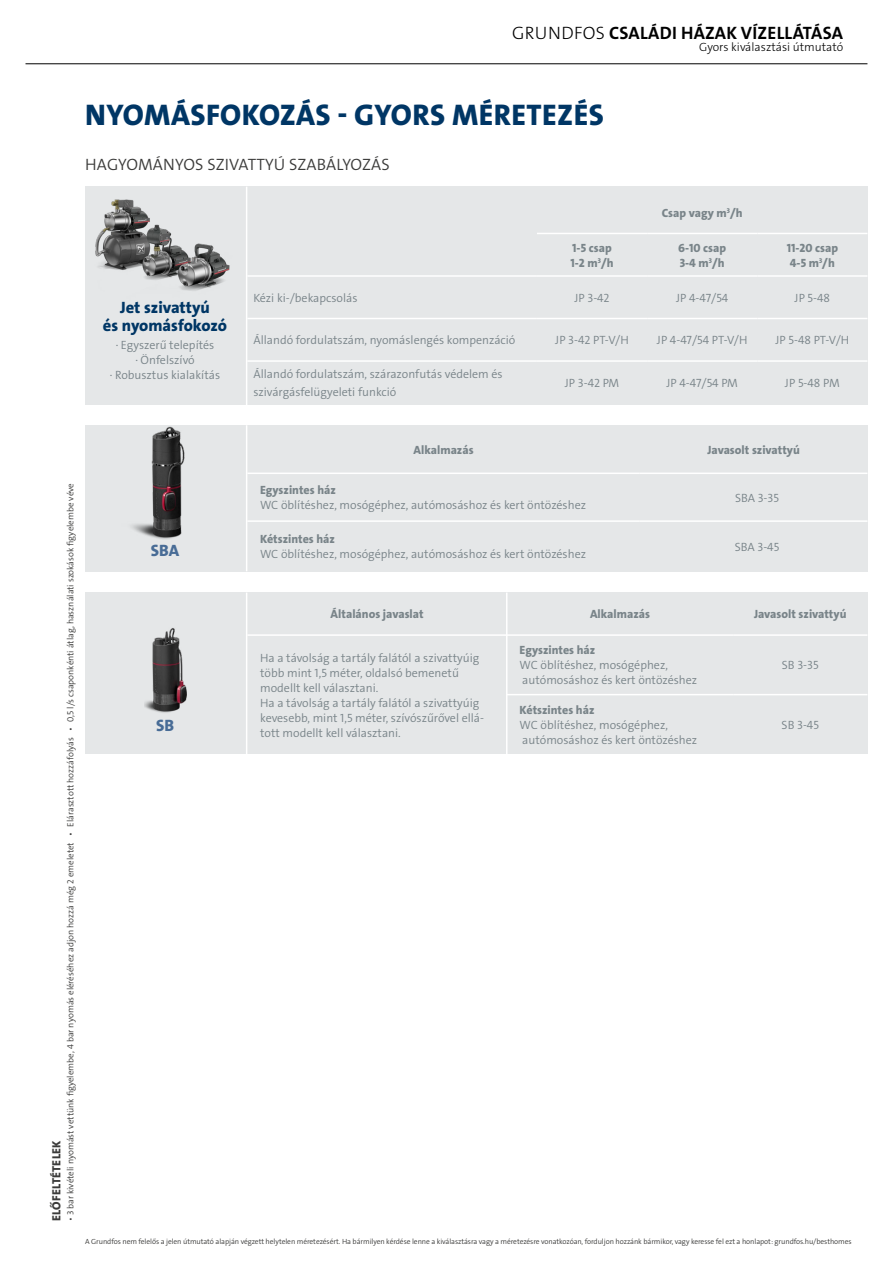
<style>
.page{position:relative;width:893px;height:1263px;background:#fff}
.page>*{position:absolute;margin:0;border:0;box-sizing:border-box;transform-origin:0 0}
.t1{font:30px "Grundfos The Sans V2 OT 8 XB";letter-spacing:.015em;color:#003665}
.t2{font:18px "Grundfos The Sans V2 OT 7 B";letter-spacing:.015em;color:#000}
.t3{font:16.5px "Grundfos The Sans V2 OT 4 SL";color:#3b3b3a}
.t4{font:16.5px/18px "Grundfos The Sans V2 OT 8 XB";color:#003665;text-align:center}
.t5{font:16.5px "Grundfos The Sans V2 OT 8 XB";color:#486c96}
.t6{font:12px/15px "Grundfos The Sans V2 OT 4 SL";color:#798489}
.t7{font:12px/15px "Grundfos The Sans V2 OT 8 XB";color:#798489}
.t8{font:12px "Grundfos The Sans V2 OT 3 L";color:#000}
.t9{font:12px "Grundfos The Sans V2 OT 8 XB";letter-spacing:.025em;color:#3b3b3a}
.t10{font:9px "Grundfos The Sans V2 OT 4 SL";color:#3b3b3a}
.t11{font:7.5px "Grundfos The Sans V2 OT 4 SL";letter-spacing:-.01em;color:#3b3b3a}
.s1{font-family:"Grundfos The Sans V2 OT 3 L"}
</style>
<div class="page">
<div style="left:85px;top:425px;width:782px;height:146px;background:#e5e7e8"></div>
<div style="left:85px;top:592px;width:782px;height:162px;background:#e5e7e8"></div>
<hr style="left:246px;top:425px;width:1px;height:146px;background:#fff">
<hr style="left:246px;top:592px;width:1px;height:162px;background:#fff">
<hr style="left:506px;top:592px;width:1px;height:162px;background:#fff">
<div style="left:85px;top:187px;width:782px;height:218px;background:#e5e7e8"></div>
<hr style="left:246px;top:187px;width:1px;height:235px;background:#fff">
<img style="left:85px;top:186px;width:159px;height:105px">
<img style="left:145px;top:628px;width:41px;height:85px">
<img style="left:131px;top:426px;width:54px;height:113px">
<hr style="left:537px;top:233px;width:110px;height:1px;background:#fff">
<hr style="left:647px;top:233px;width:110px;height:1px;background:#fff">
<hr style="left:757px;top:233px;width:110px;height:1px;background:#fff">
<hr style="left:247px;top:275px;width:290px;height:2px;background:#fff">
<hr style="left:537px;top:275px;width:110px;height:2px;background:#fff">
<hr style="left:647px;top:275px;width:110px;height:2px;background:#fff">
<hr style="left:757px;top:275px;width:110px;height:2px;background:#fff">
<hr style="left:247px;top:318px;width:290px;height:1px;background:#fff">
<hr style="left:537px;top:318px;width:110px;height:1px;background:#fff">
<hr style="left:647px;top:318px;width:110px;height:1px;background:#fff">
<hr style="left:757px;top:318px;width:110px;height:1px;background:#fff">
<hr style="left:247px;top:360px;width:290px;height:2px;background:#fff">
<hr style="left:537px;top:360px;width:110px;height:2px;background:#fff">
<hr style="left:647px;top:360px;width:110px;height:2px;background:#fff">
<hr style="left:757px;top:360px;width:110px;height:2px;background:#fff">
<hr style="left:247px;top:472px;width:393px;height:2px;background:#fff">
<hr style="left:640px;top:472px;width:227px;height:2px;background:#fff">
<hr style="left:247px;top:520px;width:393px;height:2px;background:#fff">
<hr style="left:640px;top:520px;width:227px;height:2px;background:#fff">
<hr style="left:247px;top:634px;width:260px;height:2px;background:#fff">
<hr style="left:507px;top:634px;width:226px;height:2px;background:#fff">
<hr style="left:733px;top:634px;width:134px;height:2px;background:#fff">
<hr style="left:507px;top:694px;width:226px;height:1px;background:#fff">
<hr style="left:733px;top:694px;width:134px;height:1px;background:#fff">
<hr style="left:26px;top:63px;width:841px;height:1px;background:#000">
<h2 class="t2" style="left:512px;top:21px;width:332px"><span class="s1">GRUNDFOS</span> CSALÁDI HÁZAK VÍZELLÁTÁSA</h2>
<h1 class="t1" style="left:85px;top:95px;width:520px">NYOMÁSFOKOZÁS - GYORS MÉRETEZÉS</h1>
<h3 class="t3" style="left:85px;top:154px;width:306px">HAGYOMÁNYOS SZIVATTYÚ SZABÁLYOZÁS</h3>
<p class="t8" style="left:699px;top:39px;width:146px">Gyors kiválasztási útmutató</p>
<p class="t7" style="left:662px;top:205px;width:82px">Csap vagy m<sup>3</sup>/h</p>
<h3 class="t4" style="left:103px;top:298px;width:126px">Jet szivattyú<br>és nyomásfokozó</h3>
<p class="t6" style="left:110px;top:337px;width:112px;text-align:center">· Egyszerű telepítés<br>· Önfelszívó<br>· Robusztus kialakítás</p>
<p class="t7" style="left:570px;top:240px;width:45px">1-5 csap<br>1-2 m<sup>3</sup>/h</p>
<p class="t7" style="left:678px;top:240px;width:50px">6-10 csap<br>3-4 m<sup>3</sup>/h</p>
<p class="t7" style="left:787px;top:240px;width:53px">11-20 csap<br>4-5 m<sup>3</sup>/h</p>
<p class="t6" style="left:253px;top:290px;width:106px">Kézi ki-/bekapcsolás</p>
<p class="t6" style="left:574px;top:290px;width:37px">JP 3-42</p>
<p class="t6" style="left:676px;top:290px;width:54px">JP 4-47/54</p>
<p class="t6" style="left:795px;top:290px;width:37px">JP 5-48</p>
<p class="t6" style="left:253px;top:333px;width:264px">Állandó fordulatszám, nyomáslengés kompenzáció</p>
<p class="t6" style="left:555px;top:333px;width:75px">JP 3-42 PT-V/H</p>
<p class="t6" style="left:657px;top:333px;width:92px">JP 4-47/54 PT-V/H</p>
<p class="t6" style="left:775px;top:333px;width:75px">JP 5-48 PT-V/H</p>
<p class="t6" style="left:253px;top:365px;width:251px;line-height:18px">Állandó fordulatszám, szárazonfutás védelem és szivárgásfelügyeleti funkció</p>
<p class="t6" style="left:565px;top:375px;width:56px">JP 3-42 PM</p>
<p class="t6" style="left:666px;top:375px;width:73px">JP 4-47/54 PM</p>
<p class="t6" style="left:785px;top:375px;width:56px">JP 5-48 PM</p>
<p class="t7" style="left:414px;top:442px;width:61px">Alkalmazás</p>
<p class="t7" style="left:707px;top:442px;width:94px">Javasolt szivattyú</p>
<p class="t10" style="left:65px;top:1221px;width:739px;rotate:-90deg">• 3 bar kivételi nyomást vettünk figyelembe, 4 bar nyomás eléréséhez adjon hozzá még 2 emeletet • Elárasztott hozzáfolyás • 0,5 l/s csaponkénti átlag, használati szokások figyelembe véve</p>
<p class="t9" style="left:49px;top:1221px;width:82px;rotate:-90deg">ELŐFELTÉTELEK</p>
<h3 class="t5" style="left:151px;top:540px;width:30px">SBA</h3>
<h3 class="t5" style="left:156px;top:715px;width:19px">SB</h3>
<p class="t7" style="left:260px;top:483px;width:77px">Egyszintes ház</p>
<p class="t6" style="left:260px;top:498px;width:327px">WC öblítéshez, mosógéphez, autómosáshoz és kert öntözéshez</p>
<p class="t7" style="left:260px;top:532px;width:76px">Kétszintes ház</p>
<p class="t6" style="left:260px;top:547px;width:327px">WC öblítéshez, mosógéphez, autómosáshoz és kert öntözéshez</p>
<p class="t6" style="left:735px;top:490px;width:46px">SBA 3-35</p>
<p class="t6" style="left:735px;top:539px;width:46px">SBA 3-45</p>
<p class="t7" style="left:331px;top:607px;width:94px">Általános javaslat</p>
<p class="t7" style="left:590px;top:607px;width:61px">Alkalmazás</p>
<p class="t7" style="left:754px;top:607px;width:94px">Javasolt szivattyú</p>
<p class="t6" style="left:260px;top:650px;width:225px">Ha a távolság a tartály falától a szivattyúig több mint 1,5 méter, oldalsó bemenetű modellt kell választani.<br>Ha a távolság a tartály falától a szivattyúig kevesebb, mint 1,5 méter, szívószűrővel ellá&shy;tott modellt kell választani.</p>
<p class="t7" style="left:520px;top:643px;width:77px">Egyszintes ház</p>
<p class="t6" style="left:520px;top:658px;width:179px">WC öblítéshez, mosógéphez, autómosáshoz és kert öntözéshez</p>
<p class="t6" style="left:782px;top:658px;width:38px">SB 3-35</p>
<p class="t7" style="left:520px;top:702px;width:76px">Kétszintes ház</p>
<p class="t6" style="left:520px;top:717px;width:179px">WC öblítéshez, mosógéphez, autómosáshoz és kert öntözéshez</p>
<p class="t6" style="left:782px;top:717px;width:39px">SB 3-45</p>
<p class="t11" style="left:85px;top:1236px;width:768px">A Grundfos nem felelős a jelen útmutató alapján végzett helytelen méretezésért. Ha bármilyen kérdése lenne a kiválasztásra vagy a méretezésre vonatkozóan, forduljon hozzánk bármikor, vagy keresse fel ezt a honlapot: grundfos.hu/besthomes</p>
</div>
